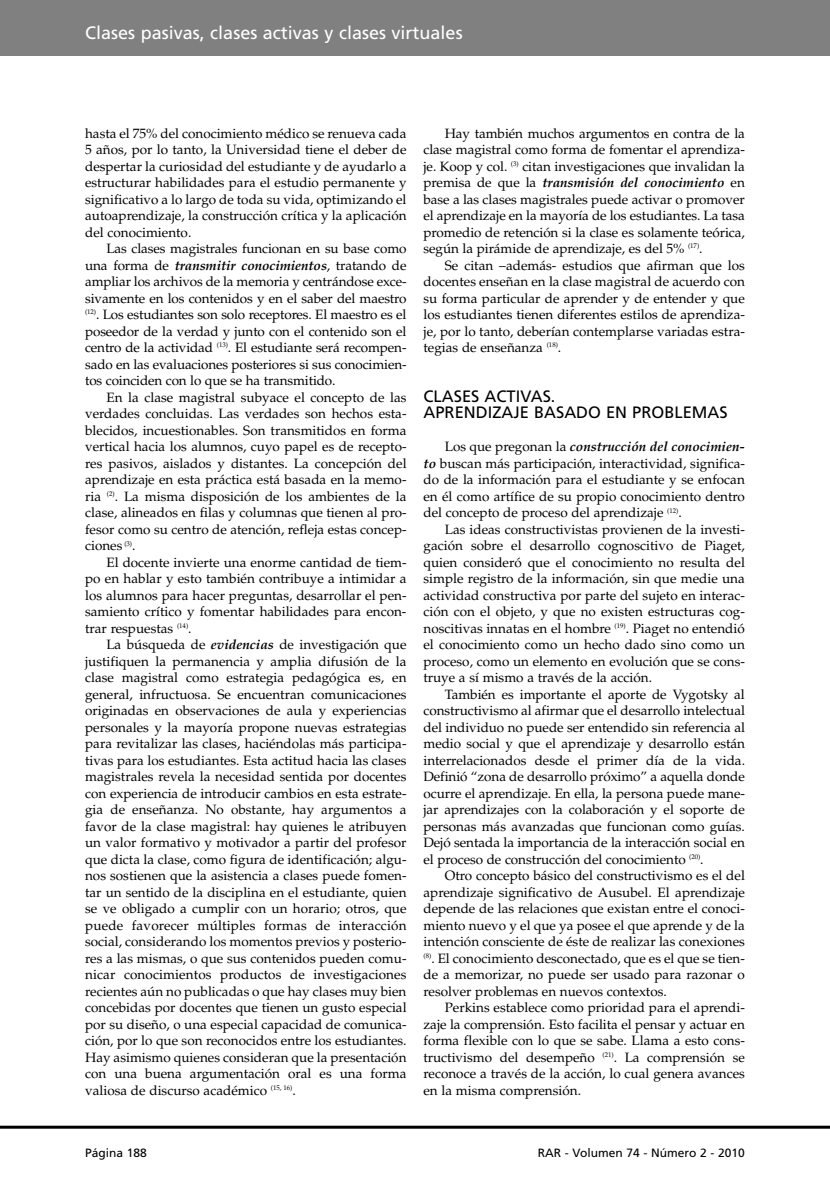
<style>
.page{position:relative;width:830px;height:1191px;background:#fff}
.page>*{position:absolute;margin:0;border:0;box-sizing:border-box;transform-origin:0 0}
.t1{font:18px "Frutiger";color:#fff}
.t2{font:16.5px/16.5px "Frutiger";color:#000}
.t3{font:13.5px/16.5px "Palatino";color:#000;text-align:justify}
.t4{font:12px "Frutiger";color:#000}
.s1{font-weight:700;font-style:italic}
</style>
<div class="page">
<div style="left:0;top:0;width:829px;height:55px;background:#808080"></div>
<hr style="left:0;top:1125px;width:829px;height:3px;background:#000">
<h1 class="t1" style="left:85px;top:26px;width:379px">Clases pasivas, clases activas y clases virtuales</h1>
<p class="t3" style="left:85px;top:126px;width:323px">hasta el 75% del conocimiento médico se renueva cada 5 años, por lo tanto, la Universidad tiene el deber de despertar la curiosidad del estudiante y de ayudarlo a estructurar habilidades para el estudio permanente y significativo a lo largo de toda su vida, optimizando el autoaprendizaje, la construcción crítica y la aplicación del conocimiento.</p>
<p class="t3" style="left:85px;top:242px;width:323px;text-indent:21px">Las clases magistrales funcionan en su base como una forma de <span class="s1">transmitir conocimientos</span>, tratando de ampliar los archivos de la memoria y centrándose exce&shy;sivamente en los contenidos y en el saber del maestro <sup>(12)</sup>. Los estudiantes son solo receptores. El maestro es el poseedor de la verdad y junto con el contenido son el centro de la actividad <sup>(13)</sup>. El estudiante será recompen&shy;sado en las evaluaciones posteriores si sus conocimien&shy;tos coinciden con lo que se ha transmitido.</p>
<p class="t3" style="left:85px;top:390px;width:323px;text-indent:21px">En la clase magistral subyace el concepto de las verdades concluidas. Las verdades son hechos esta&shy;blecidos, incuestionables. Son transmitidos en forma vertical hacia los alumnos, cuyo papel es de recepto&shy;res pasivos, aislados y distantes. La concepción del aprendizaje en esta práctica está basada en la memo&shy;ria <sup>(2)</sup>. La misma disposición de los ambientes de la clase, alineados en filas y columnas que tienen al pro&shy;fesor como su centro de atención, refleja estas concep&shy;ciones <sup>(3)</sup>.</p>
<p class="t3" style="left:85px;top:555px;width:323px;text-indent:21px">El docente invierte una enorme cantidad de tiem&shy;po en hablar y esto también contribuye a intimidar a los alumnos para hacer preguntas, desarrollar el pen&shy;samiento crítico y fomentar habilidades para encon&shy;trar respuestas <sup>(14)</sup>.</p>
<p class="t3" style="left:85px;top:638px;width:323px;text-indent:21px">La búsqueda de <span class="s1">evidencias</span> de investigación que justifiquen la permanencia y amplia difusión de la clase magistral como estrategia pedagógica es, en general, infructuosa. Se encuentran comunicaciones originadas en observaciones de aula y experiencias personales y la mayoría propone nuevas estrategias para revitalizar las clases, haciéndolas más participa&shy;tivas para los estudiantes. Esta actitud hacia las clases magistrales revela la necesidad sentida por docentes con experiencia de introducir cambios en esta estrate&shy;gia de enseñanza. No obstante, hay argumentos a favor de la clase magistral: hay quienes le atribuyen un valor formativo y motivador a partir del profesor que dicta la clase, como figura de identificación; algu&shy;nos sostienen que la asistencia a clases puede fomen&shy;tar un sentido de la disciplina en el estudiante, quien se ve obligado a cumplir con un horario; otros, que puede favorecer múltiples formas de interacción social, considerando los momentos previos y posterio&shy;res a las mismas, o que sus contenidos pueden comu&shy;nicar conocimientos productos de investigaciones recientes aún no publicadas o que hay clases muy bien concebidas por docentes que tienen un gusto especial por su diseño, o una especial capacidad de comunica&shy;ción, por lo que son reconocidos entre los estudiantes.<br>Hay asimismo quienes consideran que la presentación con una buena argumentación oral es una forma valiosa de discurso académico <sup>(15,</sup> <sup>16)</sup>.</p>
<p class="t3" style="left:423px;top:126px;width:323px;text-indent:21px">Hay también muchos argumentos en contra de la clase magistral como forma de fomentar el aprendiza&shy;je. Koop y col. <sup>(3)</sup> citan investigaciones que invalidan la premisa de que la <span class="s1">transmisión del conocimiento</span> en base a las clases magistrales puede activar o promover el aprendizaje en la mayoría de los estudiantes. La tasa promedio de retención si la clase es solamente teórica, según la pirámide de aprendizaje, es del 5% <sup>(17)</sup>.</p>
<p class="t3" style="left:423px;top:258px;width:323px;text-indent:21px">Se citan –además- estudios que afirman que los docentes enseñan en la clase magistral de acuerdo con su forma particular de aprender y de entender y que los estudiantes tienen diferentes estilos de aprendiza&shy;je, por lo tanto, deberían contemplarse variadas estra&shy;tegias de enseñanza <sup>(18)</sup>.</p>
<p class="t2" style="left:423px;top:389px;width:305px">CLASES ACTIVAS.<br>APRENDIZAJE BASADO EN PROBLEMAS</p>
<p class="t3" style="left:423px;top:440px;width:323px;text-indent:21px">Los que pregonan la <span class="s1">construcción del conocimien&shy;to</span> buscan más participación, interactividad, significa&shy;do de la información para el estudiante y se enfocan en él como artífice de su propio conocimiento dentro del concepto de proceso del aprendizaje <sup>(12)</sup>.</p>
<p class="t3" style="left:423px;top:522px;width:323px;text-indent:21px">Las ideas constructivistas provienen de la investi&shy;gación sobre el desarrollo cognoscitivo de Piaget, quien consideró que el conocimiento no resulta del simple registro de la información, sin que medie una actividad constructiva por parte del sujeto en interac&shy;ción con el objeto, y que no existen estructuras cog&shy;noscitivas innatas en el hombre <sup>(19)</sup>. Piaget no entendió el conocimiento como un hecho dado sino como un proceso, como un elemento en evolución que se cons&shy;truye a sí mismo a través de la acción.</p>
<p class="t3" style="left:423px;top:687px;width:323px;text-indent:21px">También es importante el aporte de Vygotsky al constructivismo al afirmar que el desarrollo intelectual del individuo no puede ser entendido sin referencia al medio social y que el aprendizaje y desarrollo están interrelacionados desde el primer día de la vida.<br>Definió “zona de desarrollo próximo” a aquella donde ocurre el aprendizaje. En ella, la persona puede mane&shy;jar aprendizajes con la colaboración y el soporte de personas más avanzadas que funcionan como guías.<br>Dejó sentada la importancia de la interacción social en el proceso de construcción del conocimiento <sup>(20)</sup>.</p>
<p class="t3" style="left:423px;top:869px;width:323px;text-indent:21px">Otro concepto básico del constructivismo es el del aprendizaje significativo de Ausubel. El aprendizaje depende de las relaciones que existan entre el conoci&shy;miento nuevo y el que ya posee el que aprende y de la intención consciente de éste de realizar las conexiones <sup>(8)</sup>. El conocimiento desconectado, que es el que se tien&shy;de a memorizar, no puede ser usado para razonar o resolver problemas en nuevos contextos.</p>
<p class="t3" style="left:423px;top:1001px;width:323px;text-indent:21px">Perkins establece como prioridad para el aprendi&shy;zaje la comprensión. Esto facilita el pensar y actuar en forma flexible con lo que se sabe. Llama a esto cons&shy;tructivismo del desempeño <sup>(21)</sup>. La comprensión se reconoce a través de la acción, lo cual genera avances en la misma comprensión.</p>
<p class="t4" style="left:85px;top:1148px;width:63px">Página 188</p>
<p class="t4" style="left:537px;top:1148px;width:208px">RAR - Volumen 74 - Número 2 - 2010</p>
</div>
